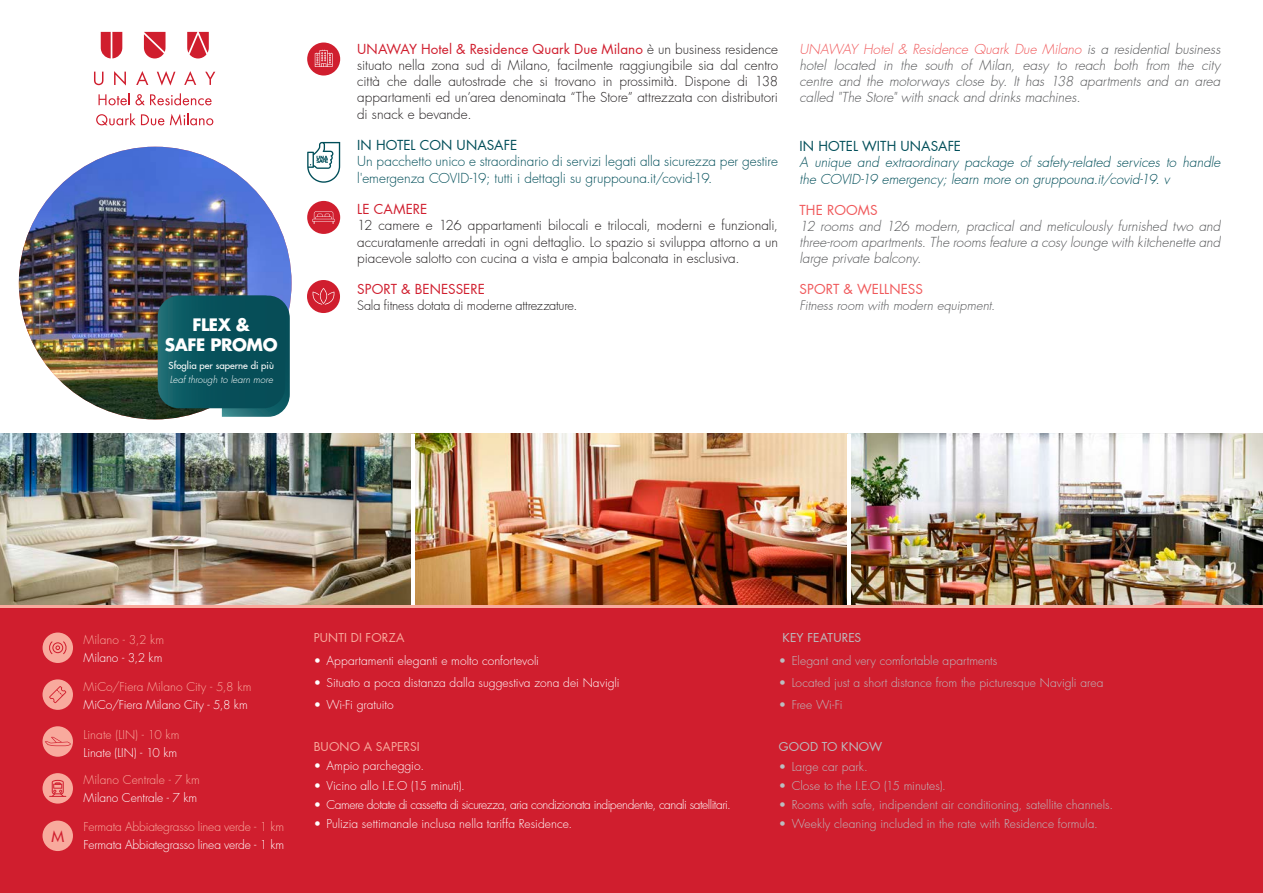
<style>
.page{position:relative;width:1263px;height:893px;background:#fff}
.page>*{position:absolute;margin:0;border:0;box-sizing:border-box;transform-origin:0 0}
.t1{font:700 16.8px "Futura LT Pro";letter-spacing:-.025em;color:#fff}
.t2{font:500 15px "Futura LT Pro";color:#d01e2e}
.t3{font:300 13.5px/16.4px "Futura LT Pro";color:#231f20;text-align:justify}
.t4{font:italic 300 13.5px/16.2px "Futura LT Pro";color:#57585a;text-align:justify}
.t5{font:300 13.5px/16.5px "Futura LT Pro";color:#004e59}
.t6{font:italic 300 13.5px/16.2px "Futura LT Pro";color:#004e59}
.t7{font:13.5px "Futura LT Pro";letter-spacing:.005em;color:#004e59}
.t8{font:13.5px "Futura LT Pro";letter-spacing:.005em;color:#d01e2e}
.t9{font:13.5px "Futura LT Pro";letter-spacing:.005em;color:#f0595b}
.t10{font:300 12.75px "Futura LT Pro";letter-spacing:-.015em;color:#231f20}
.t11{font:italic 300 12.75px "Futura LT Pro";letter-spacing:.005em;color:#57585a}
.t12{font:300 12px "Futura LT Pro";color:#fff}
.t13{font:300 12px "Futura LT Pro";letter-spacing:.005em;color:#bcbdc0}
.t14{font:300 12px "Futura LT Pro";letter-spacing:-.005em;color:#f8aa9d}
.t15{font:300 12px "Futura LT Pro";letter-spacing:-.035em;color:#fff}
.t16{font:12px "Futura LT Pro";letter-spacing:.01em;color:#f8aa9d}
.t17{font:12px "Futura LT Pro";letter-spacing:.01em;color:#bcbdc0}
.t18{font:500 9.6px "Futura LT Pro";color:#fff}
.t19{font:italic 300 9.6px "Futura LT Pro";color:#fff}
.s1{font-weight:400;color:#d01e2e}
.s2{color:#f0595b}
</style>
<div class="page">
<img style="left:415px;top:434px;width:848px;height:171px">
<img style="left:0;top:434px;width:411px;height:171px">
<hr style="left:847px;top:434px;width:3px;height:180px;background:#fff">
<div style="left:0;top:606px;width:1263px;height:287px;background:#d01e2e"></div>
<div style="left:43px;top:726px;width:30px;height:31px;background:#f8aa9d;border-radius:50%"></div>
<svg style="left:45px;top:737px;width:26px;height:9px"></svg>
<div style="left:43px;top:632px;width:30px;height:31px;background:#f8aa9d;border-radius:50%"></div>
<svg style="left:49px;top:641px;width:18px;height:13px"></svg>
<div style="left:43px;top:773px;width:30px;height:31px;background:#f8aa9d;border-radius:50%"></div>
<svg style="left:49px;top:780px;width:17px;height:17px"></svg>
<div style="left:43px;top:679px;width:30px;height:31px;background:#f8aa9d;border-radius:50%"></div>
<svg style="left:49px;top:686px;width:17px;height:17px"></svg>
<hr style="left:0;top:605px;width:1263px;height:2px;background:#f8aa9d">
<img style="left:19px;top:147px;width:273px;height:272px;border-radius:136px">
<div style="left:307px;top:201px;width:33px;height:33px;background:#d01e2e;border-radius:50%"></div>
<svg style="left:312px;top:211px;width:23px;height:13px"></svg>
<svg style="left:307px;top:142px;width:33px;height:41px"></svg>
<div style="left:307px;top:43px;width:33px;height:33px;background:#d01e2e;border-radius:50%"></div>
<svg style="left:315px;top:50px;width:18px;height:17px"></svg>
<svg style="left:158px;top:296px;width:132px;height:121px;background:#115760"></svg>
<svg style="left:99px;top:93px;width:113px;height:12px"></svg>
<svg style="left:96px;top:113px;width:68px;height:12px"></svg>
<svg style="left:170px;top:113px;width:43px;height:13px"></svg>
<svg style="left:144px;top:32px;width:22px;height:26px"></svg>
<svg style="left:101px;top:32px;width:21px;height:26px"></svg>
<svg style="left:187px;top:32px;width:22px;height:26px"></svg>
<svg style="left:94px;top:72px;width:9px;height:13px"></svg>
<svg style="left:114px;top:71px;width:12px;height:15px"></svg>
<svg style="left:136px;top:71px;width:12px;height:14px"></svg>
<svg style="left:157px;top:71px;width:18px;height:15px"></svg>
<svg style="left:184px;top:71px;width:12px;height:14px"></svg>
<svg style="left:205px;top:72px;width:10px;height:13px"></svg>
<div style="left:307px;top:280px;width:33px;height:33px;background:#d01e2e;border-radius:50%"></div>
<svg style="left:312px;top:288px;width:22px;height:17px"></svg>
<div style="left:43px;top:821px;width:30px;height:30px;background:#f8aa9d;border-radius:50%"></div>
<p class="t1" style="left:192px;top:311px;width:59px">FLEX &amp;</p>
<p class="t1" style="left:165px;top:331px;width:114px">SAFE PROMO</p>
<p class="t18" style="left:169px;top:358px;width:107px">Sfoglia per saperne di più</p>
<p class="t19" style="left:170px;top:373px;width:105px">Leaf through to learn more</p>
<p class="t3" style="left:357px;top:41px;width:422px"><span class="s1">UNAWAY Hotel &amp; Residence Quark Due Milano</span> è un business residence situato nella zona sud di Milano, facilmente raggiungibile sia dal centro città che dalle autostrade che si trovano in prossimità. Dispone di 138 appartamenti ed un’area denominata “The Store” attrezzata con distributori di snack e bevande.</p>
<p class="t7" style="left:357px;top:136px;width:161px">IN HOTEL CON UNASAFE</p>
<p class="t5" style="left:357px;top:153px;width:422px">Un pacchetto unico e straordinario di servizi legati alla sicurezza per gestire l'emergenza COVID-19; tutti i dettagli su gruppouna.it/covid-19.</p>
<p class="t8" style="left:357px;top:200px;width:72px">LE CAMERE</p>
<p class="t3" style="left:357px;top:217px;width:422px">12 camere e 126 appartamenti bilocali e trilocali, moderni e funzionali, accuratamente arredati in ogni dettaglio. Lo spazio si sviluppa attorno a un piacevole salotto con cucina a vista e ampia balconata in esclusiva.</p>
<p class="t8" style="left:357px;top:280px;width:129px">SPORT &amp; BENESSERE</p>
<p class="t10" style="left:357px;top:297px;width:222px">Sala fitness dotata di moderne attrezzature.</p>
<p class="t4" style="left:799px;top:41px;width:422px"><span class="s2">UNAWAY Hotel &amp; Residence Quark Due Milano</span> is a residential business hotel located in the south of Milan, easy to reach both from the city centre and the motorways close by. It has 138 apartments and an area called "The Store" with snack and drinks machines.</p>
<p class="t7" style="left:799px;top:137px;width:163px">IN HOTEL WITH UNASAFE</p>
<p class="t6" style="left:799px;top:154px;width:422px">A unique and extraordinary package of safety-related services to handle the COVID-19 emergency; learn more on gruppouna.it/covid-19. v</p>
<p class="t9" style="left:799px;top:200px;width:79px">THE ROOMS</p>
<p class="t4" style="left:799px;top:218px;width:422px">12 rooms and 126 modern, practical and meticulously furnished two and three-room apartments. The rooms feature a cosy lounge with kitchenette and large private balcony.</p>
<p class="t9" style="left:799px;top:280px;width:125px">SPORT &amp; WELLNESS</p>
<p class="t11" style="left:799px;top:297px;width:197px">Fitness room with modern equipment.</p>
<p class="t2" style="left:51px;top:825px;width:14px">M</p>
<p class="t14" style="left:84px;top:631px;width:82px">Milano - 3,2 km</p>
<p class="t12" style="left:84px;top:649px;width:80px">Milano - 3,2 km</p>
<p class="t14" style="left:84px;top:678px;width:169px">MiCo/Fiera Milano City - 5,8 km</p>
<p class="t12" style="left:84px;top:696px;width:166px">MiCo/Fiera Milano City - 5,8 km</p>
<p class="t14" style="left:84px;top:726px;width:98px">Linate (LIN) - 10 km</p>
<p class="t12" style="left:84px;top:744px;width:95px">Linate (LIN) - 10 km</p>
<p class="t14" style="left:84px;top:772px;width:118px">Milano Centrale - 7 km</p>
<p class="t12" style="left:84px;top:790px;width:115px">Milano Centrale - 7 km</p>
<p class="t14" style="left:84px;top:819px;width:202px">Fermata Abbiategrasso linea verde - 1 km</p>
<p class="t12" style="left:84px;top:837px;width:202px">Fermata Abbiategrasso linea verde - 1 km</p>
<p class="t16" style="left:314px;top:630px;width:92px">PUNTI DI FORZA</p>
<p class="t12" style="left:314px;top:652px;width:227px">• Appartamenti eleganti e molto confortevoli</p>
<p class="t12" style="left:314px;top:675px;width:307px">• Situato a poca distanza dalla suggestiva zona dei Navigli</p>
<p class="t12" style="left:314px;top:697px;width:81px">• Wi-Fi gratuito</p>
<p class="t16" style="left:314px;top:738px;width:107px">BUONO A SAPERSI</p>
<p class="t12" style="left:314px;top:758px;width:112px">• Ampio parcheggio.</p>
<p class="t12" style="left:314px;top:777px;width:153px">• Vicino allo I.E.O (15 minuti).</p>
<p class="t15" style="left:314px;top:796px;width:419px">• Camere dotate di cassetta di sicurezza, aria condizionata indipendente, canali satellitari.</p>
<p class="t12" style="left:314px;top:816px;width:260px">• Pulizia settimanale inclusa nella tariffa Residence.</p>
<p class="t17" style="left:783px;top:630px;width:80px">KEY FEATURES</p>
<p class="t13" style="left:779px;top:652px;width:220px">• Elegant and very comfortable apartments</p>
<p class="t13" style="left:779px;top:675px;width:326px">• Located just a short distance from the picturesque Navigli area</p>
<p class="t13" style="left:779px;top:697px;width:65px">• Free Wi-Fi</p>
<p class="t17" style="left:779px;top:739px;width:105px">GOOD TO KNOW</p>
<p class="t13" style="left:779px;top:758px;width:90px">• Large car park.</p>
<p class="t13" style="left:779px;top:778px;width:168px">• Close to the I.E.O (15 minutes).</p>
<p class="t13" style="left:779px;top:797px;width:336px">• Rooms with safe, indipendent air conditioning, satellite channels.</p>
<p class="t13" style="left:779px;top:816px;width:321px">• Weekly cleaning included in the rate with Residence formula.</p>
</div>
